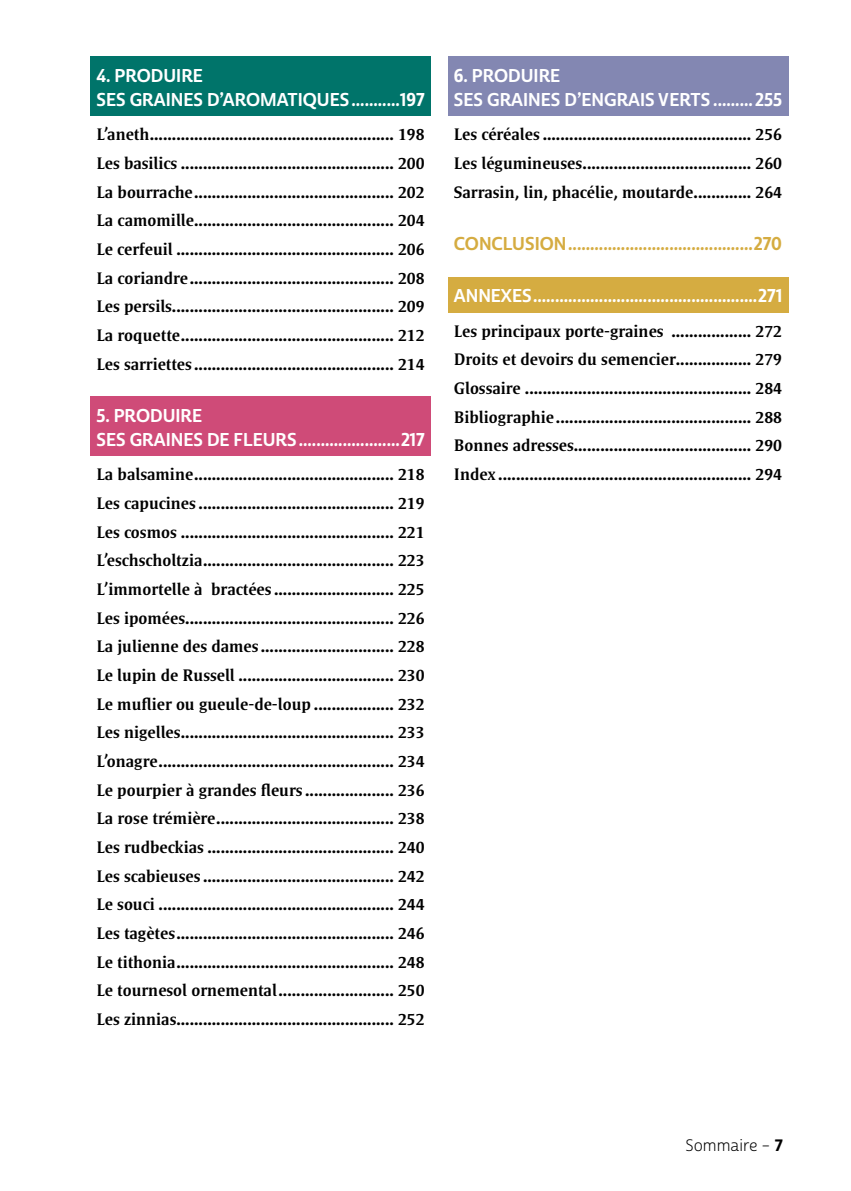
<style>
.page{position:relative;width:851px;height:1191px;background:#fff}
.page>*{position:absolute;margin:0;border:0;box-sizing:border-box;transform-origin:0 0}
.t1{font:18px/24px "Cabrito Sans Nor Bol";color:#fff;scale:.95 1}
.t2{font:18px "Cabrito Sans Nor Bol";color:#d5ac41;scale:.95 1}
.t3{font:500 17px/28.6px "Satero Serif LT Pro";color:#000;text-align:justify}
.t4{font:16px "Cabrito Sans Nor Boo";color:#000}
.s1{font-family:"Cabrito Sans Nor Bol"}
</style>
<div class="page">
<div style="left:91px;top:57px;width:340px;height:59px;background:#00746a"></div>
<div style="left:91px;top:397px;width:340px;height:59px;background:#cf4b78"></div>
<div style="left:448px;top:57px;width:340px;height:59px;background:#8387b2"></div>
<div style="left:448px;top:277px;width:340px;height:35px;background:#d5ac41"></div>
<p class="t1" style="left:96px;top:64px;width:347px">4. PRODUIRE<br>SES GRAINES D’AROMATIQUES...........197</p>
<p class="t3" style="left:96px;top:120px;width:329px">L’aneth....................................................... 198<br>Les basilics ................................................ 200<br>La bourrache............................................. 202<br>La camomille............................................. 204<br>Le cerfeuil ................................................. 206<br>La coriandre.............................................. 208<br>Les persils.................................................. 209<br>La roquette................................................ 212<br>Les sarriettes............................................. 214</p>
<p class="t1" style="left:96px;top:404px;width:347px">5. PRODUIRE<br>SES GRAINES DE FLEURS.......................217</p>
<p class="t3" style="left:96px;top:460px;width:329px">La balsamine............................................. 218<br>Les capucines ............................................ 219<br>Les cosmos ................................................ 221<br>L’eschscholtzia........................................... 223<br>L’immortelle à bractées........................... 225<br>Les ipomées............................................... 226<br>La julienne des dames.............................. 228<br>Le lupin de Russell ................................... 230<br>Le muflier ou gueule-de-loup .................. 232<br>Les nigelles................................................ 233<br>L’onagre..................................................... 234<br>Le pourpier à grandes fleurs.................... 236<br>La rose trémière........................................ 238<br>Les rudbeckias .......................................... 240<br>Les scabieuses........................................... 242<br>Le souci ..................................................... 244<br>Les tagètes................................................. 246<br>Le tithonia................................................. 248<br>Le tournesol ornemental.......................... 250<br>Les zinnias................................................. 252</p>
<p class="t1" style="left:454px;top:64px;width:347px">6. PRODUIRE<br>SES GRAINES D’ENGRAIS VERTS ......... 255</p>
<p class="t3" style="left:454px;top:120px;width:329px">Les céréales ............................................... 256<br>Les légumineuses...................................... 260<br>Sarrasin, lin, phacélie, moutarde............. 264</p>
<p class="t2" style="left:454px;top:232px;width:347px">CONCLUSION..........................................270</p>
<p class="t1" style="left:454px;top:284px;width:347px">ANNEXES...................................................271</p>
<p class="t3" style="left:454px;top:316px;width:330px">Les principaux porte-graines .................. 272<br>Droits et devoirs du semencier................. 279<br>Glossaire ................................................... 284<br>Bibliographie............................................ 288<br>Bonnes adresses........................................ 290<br>Index ......................................................... 294</p>
<p class="t4" style="left:685px;top:1135px;width:99px">Sommaire – <span class="s1">7</span></p>
</div>
